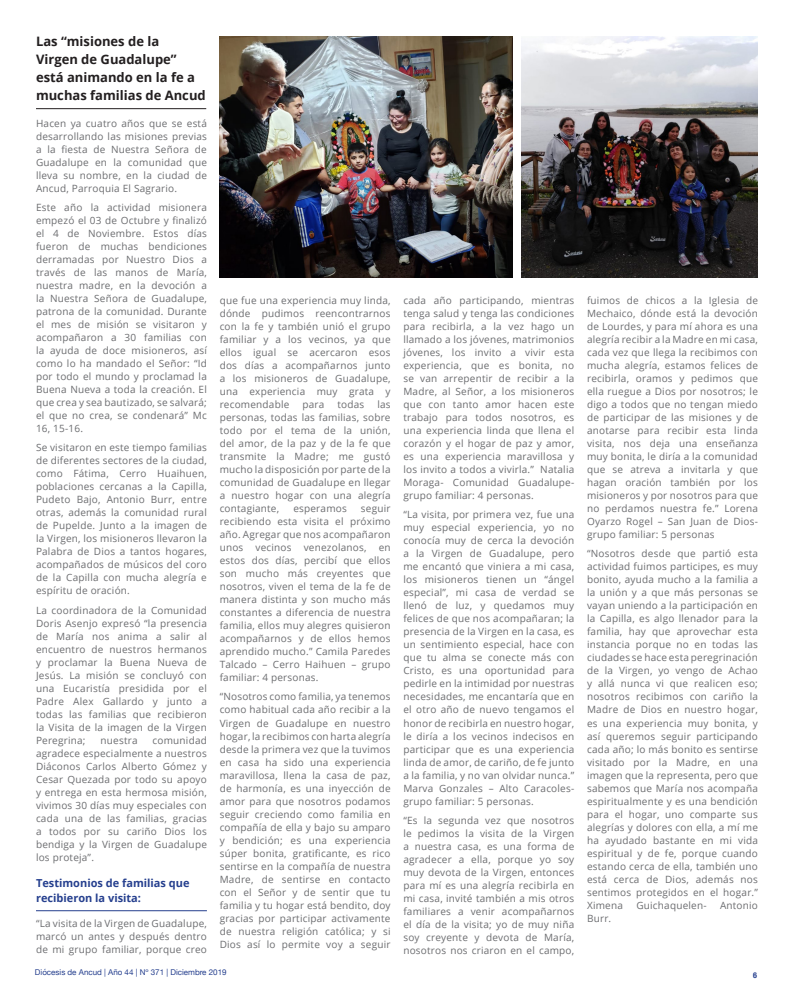
<style>
.page{position:relative;width:794px;height:993px;background:#fff}
.page>*{position:absolute;margin:0;border:0;box-sizing:border-box;transform-origin:0 0}
.t1{font:700 13px/18px "Open Sans";color:#231f20}
.t2{font:700 11px/15px "Open Sans";color:#253f8e}
.t3{font:10px/13px "Open Sans";letter-spacing:.02em;color:#6c6d70;text-align:justify}
.t4{font:8px "Helvetica Neue";color:#253f8e}
.t5{font:700 condensed 8px "Helvetica Neue";color:#253f8e}
</style>
<div class="page">
<hr style="left:36px;top:910px;width:171px;height:1px;background:#253f8e">
<hr style="left:36px;top:108px;width:170px;height:1px;background:#231f20">
<img style="left:521px;top:36px;width:237px;height:241px">
<img style="left:220px;top:36px;width:292px;height:241px">
<p class="t1" style="left:36px;top:32px;width:171px">Las “misiones de la<br>Virgen de Guadalupe” está animando en la fe a muchas familias de Ancud</p>
<p class="t3" style="left:36px;top:117px;width:172px">Hacen ya cuatro años que se está desarrollando las misiones previas a la fiesta de Nuestra Señora de Guadalupe en la comunidad que lleva su nombre, en la ciudad de Ancud, Parroquia El Sagrario.</p>
<p class="t3" style="left:36px;top:201px;width:172px">Este año la actividad misionera empezó el 03 de Octubre y finalizó el 4 de Noviembre. Estos días fueron de muchas bendiciones derramadas por Nuestro Dios a través de las manos de María, nuestra madre, en la devoción a la Nuestra Señora de Guadalupe, patrona de la comunidad. Durante el mes de misión se visitaron y acompañaron a 30 familias con la ayuda de doce misioneros, así como lo ha mandado el Señor: “Id por todo el mundo y proclamad la Buena Nueva a toda la creación. El que crea y sea bautizado, se salvará; el que no crea, se condenará” Mc 16, 15-16.</p>
<p class="t3" style="left:36px;top:441px;width:172px">Se visitaron en este tiempo familias de diferentes sectores de la ciudad, como Fátima, Cerro Huaihuen, poblaciones cercanas a la Capilla, Pudeto Bajo, Antonio Burr, entre otras, además la comunidad rural de Pupelde. Junto a la imagen de la Virgen, los misioneros llevaron la Palabra de Dios a tantos hogares, acompañados de músicos del coro de la Capilla con mucha alegría e espíritu de oración.</p>
<p class="t3" style="left:36px;top:603px;width:172px">La coordinadora de la Comunidad Doris Asenjo expresó “la presencia de María nos anima a salir al encuentro de nuestros hermanos y proclamar la Buena Nueva de Jesús. La misión se concluyó con una Eucaristía presidida por el Padre Alex Gallardo y junto a todas las familias que recibieron la Visita de la imagen de la Virgen Peregrina;</p>
<p class="t3" style="left:36px;top:733px;width:172px;text-indent:117px">comunidad agradece especialmente a nuestros Diáconos Carlos Alberto Gómez y Cesar Quezada por todo su apoyo y entrega en esta hermosa misión, vivimos 30 días muy especiales con cada una de las familias, gracias a todos por su cariño Dios los bendiga y la Virgen de Guadalupe los proteja”.</p>
<p class="t2" style="left:36px;top:875px;width:155px">Testimonios de familias que recibieron la visita:</p>
<p class="t3" style="left:36px;top:916px;width:172px">“La visita de la Virgen de Guadalupe, marcó un antes y después dentro de mi grupo familiar, porque creo</p>
<p class="t3" style="left:101px;top:733px;width:39px">nuestra</p>
<p class="t3" style="left:220px;top:293px;width:172px">que fue una experiencia muy linda, dónde pudimos reencontrarnos con la fe y también unió el grupo familiar y a los vecinos, ya que ellos igual se acercaron esos dos días a acompañarnos junto a los misioneros de Guadalupe, una experiencia muy grata y recomendable</p>
<p class="t3" style="left:220px;top:397px;width:172px;text-indent:158px">las personas, todas las familias, sobre todo por el tema de la unión, del amor, de la paz y de la fe que transmite la Madre; me gustó mucho la disposición por parte de la comunidad de Guadalupe en llegar a nuestro hogar con una alegría contagiante,</p>
<p class="t3" style="left:302px;top:397px;width:23px">para</p>
<p class="t3" style="left:337px;top:397px;width:28px">todas</p>
<p class="t3" style="left:220px;top:501px;width:172px;text-indent:141px">seguir recibiendo esta visita el próximo año. Agregar que nos acompañaron unos vecinos venezolanos, en estos dos días, percibí que ellos son mucho más creyentes que nosotros, viven el tema de la fe de manera distinta y son mucho más constantes a diferencia de nuestra familia, ellos muy alegres quisieron acompañarnos y de ellos hemos aprendido mucho.” Camila Paredes Talcado – Cerro Haihuen – grupo familiar: 4 personas.</p>
<p class="t3" style="left:220px;top:689px;width:172px">“Nosotros como familia, ya tenemos como habitual cada año recibir a la Virgen de Guadalupe en nuestro hogar, la recibimos con harta alegría desde la primera vez que la tuvimos en casa ha sido una experiencia maravillosa, llena la casa de paz, de harmonía, es una inyección de amor para que nosotros podamos seguir creciendo como familia en compañía de ella y bajo su amparo y bendición; es una experiencia súper bonita, gratificante, es rico sentirse en la compañía de nuestra Madre, de sentirse en contacto con el Señor y de sentir que tu familia y tu hogar está bendito, doy gracias por participar activamente de nuestra religión católica; y si Dios así lo permite voy a seguir</p>
<p class="t3" style="left:293px;top:501px;width:55px">esperamos</p>
<p class="t3" style="left:403px;top:293px;width:172px">cada año participando, mientras tenga salud y tenga las condiciones para recibirla, a la vez hago un llamado a los jóvenes, matrimonios jóvenes, los invito a vivir esta experiencia, que es bonita, no se van arrepentir de recibir a la Madre, al Señor, a los misioneros que con tanto amor hacen este trabajo para todos nosotros, es una experiencia linda que llena el corazón y el hogar de paz y amor, es una experiencia maravillosa y los invito a todos a vivirla.” Natalia Moraga- Comunidad Guadalupe&shy;grupo familiar: 4 personas.</p>
<p class="t3" style="left:403px;top:507px;width:172px">“La visita, por primera vez, fue una muy especial experiencia, yo no conocía muy de cerca la devoción a la Virgen de Guadalupe, pero me encantó que viniera a mi casa, los misioneros tienen un “ángel especial”, mi casa de verdad se llenó de luz, y quedamos muy felices de que nos acompañaran; la presencia de la Virgen en la casa, es un sentimiento especial, hace con que tu alma se conecte más con Cristo, es una oportunidad para pedirle en la intimidad por nuestras necesidades, me encantaría que en el otro año de nuevo tengamos el honor de recibirla en nuestro hogar, le diría a los vecinos indecisos en participar que es una experiencia linda de amor, de cariño, de fe junto a la familia, y no van olvidar nunca.” Marva Gonzales – Alto Caracoles&shy;grupo familiar: 5 personas.</p>
<p class="t3" style="left:403px;top:812px;width:172px">“Es la segunda vez que nosotros le pedimos la visita de la Virgen a nuestra casa, es una forma de agradecer a ella, porque yo soy muy devota de la Virgen, entonces para mí es una alegría recibirla en mi casa, invité también a mis otros familiares a venir acompañarnos el día de la visita; yo de muy niña soy creyente y devota de María, nosotros nos criaron en el campo,</p>
<p class="t3" style="left:587px;top:293px;width:172px">fuimos de chicos a la Iglesia de Mechaico, dónde está la devoción de Lourdes, y para mí ahora es una alegría recibir a la Madre en mi casa, cada vez que llega la recibimos con mucha alegría, estamos felices de recibirla, oramos y pedimos que ella ruegue a Dios por nosotros; le digo a todos que no tengan miedo de participar de las misiones y de anotarse para recibir esta linda visita, nos deja una enseñanza muy bonita, le diría a la comunidad que se atreva a invitarla y que hagan oración también por los misioneros y por nosotros para que no perdamos nuestra fe.” Lorena Oyarzo Rogel – San Juan de Dios&shy;grupo familiar: 5 personas</p>
<p class="t3" style="left:587px;top:546px;width:172px">“Nosotros desde que partió esta actividad fuimos participes, es muy bonito, ayuda mucho a la familia a la unión y a que más personas se vayan uniendo a la participación en la Capilla, es algo llenador para la familia, hay que aprovechar esta instancia porque no en todas las ciudades se hace esta peregrinación de la Virgen, yo vengo de Achao y allá nunca vi que realicen eso; nosotros recibimos con cariño la Madre de Dios en nuestro hogar, es una experiencia muy bonita, y así queremos seguir participando cada año; lo más bonito es sentirse visitado por la Madre, en una imagen que la representa, pero que sabemos que María nos acompaña espiritualmente y es una bendición para el hogar, uno comparte sus alegrías y dolores con ella, a mí me ha ayudado bastante en mi vida espiritual y de fe, porque cuando estando cerca de ella, también uno está cerca de Dios, además nos sentimos protegidos en el hogar.” Ximena</p>
<p class="t3" style="left:636px;top:897px;width:72px">Guichaquelen-</p>
<p class="t3" style="left:720px;top:897px;width:39px">Antonio</p>
<p class="t3" style="left:587px;top:910px;width:26px">Burr.</p>
<p class="t4" style="left:35px;top:966px;width:193px">Diócesis de Ancud | Año 44 | Nº 371 | Diciembre 2019</p>
<p class="t5" style="left:753px;top:968px;width:5px">6</p>
</div>
